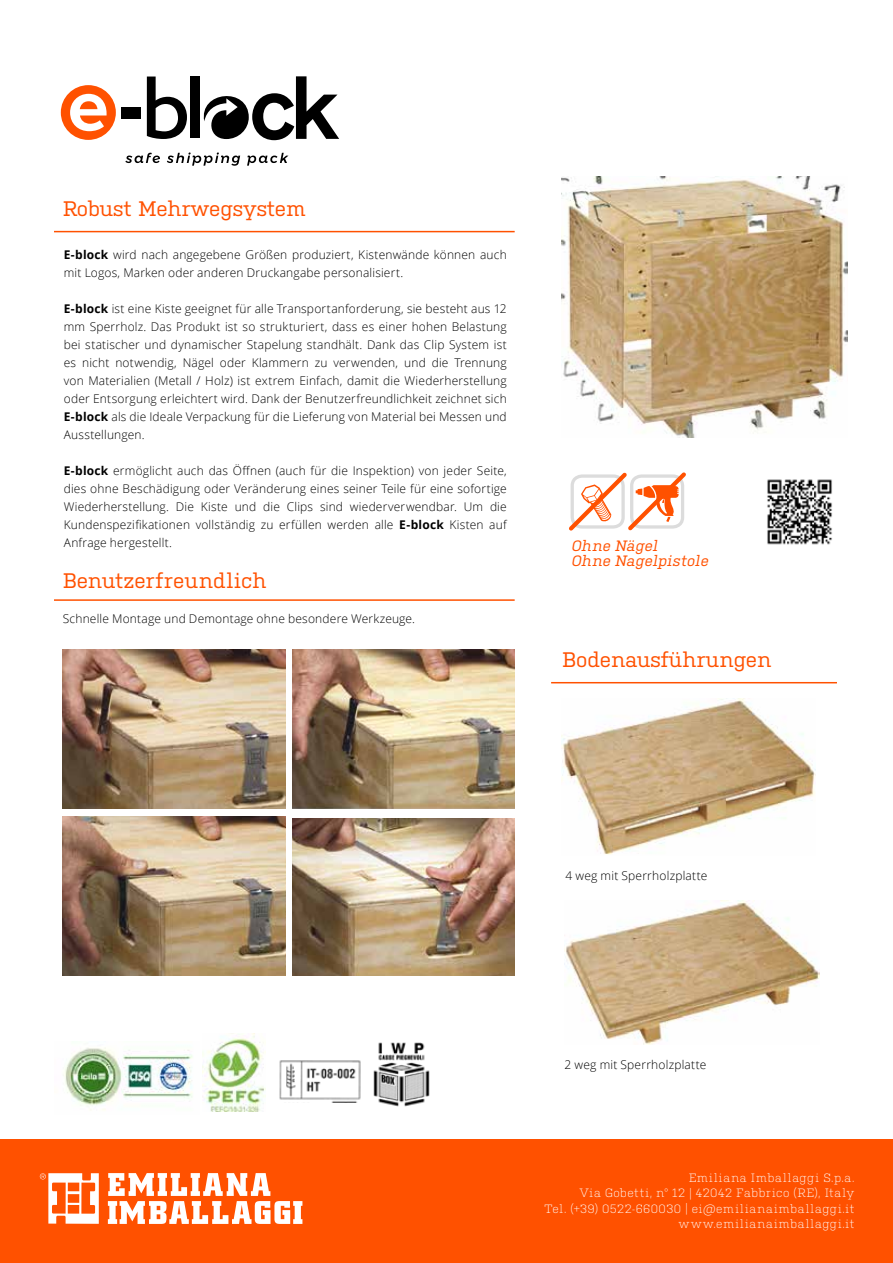
<style>
.page{position:relative;width:893px;height:1263px;background:#fff}
.page>*{position:absolute;margin:0;border:0;box-sizing:border-box;transform-origin:0 0}
.t1{font:21px "Kulturista";color:#ff5100}
.t2{font:21px "Kulturista";letter-spacing:-.02em;color:#ff5100}
.t3{font:italic 15px/15px "Kulturista";color:#ff5100}
.t4{font:300 12px/18px "Open Sans";letter-spacing:.015em;color:#000;text-align:justify}
.t5{font:300 12px/15px "Kulturista";letter-spacing:.045em;color:#fff;text-align:right}
.s1{font-weight:700}
</style>
<div class="page">
<div style="left:0;top:1140px;width:893px;height:123px;background:#ff5100"></div>
<hr style="left:54px;top:231px;width:461px;height:1px;background:#ff5100">
<img style="left:63px;top:649px;width:222px;height:159px">
<img style="left:63px;top:816px;width:222px;height:160px">
<img style="left:292px;top:649px;width:223px;height:159px">
<svg style="left:40px;top:1173px;width:59px;height:51px"></svg>
<svg style="left:108px;top:1173px;width:194px;height:51px"></svg>
<div style="left:61px;top:85px;width:55px;height:55px;background:#ff5100;border-radius:50%"></div>
<svg style="left:70px;top:94px;width:37px;height:37px"></svg>
<div style="left:121px;top:107px;width:20px;height:11px;background:#000"></div>
<svg style="left:147px;top:77px;width:40px;height:62px"></svg>
<div style="left:191px;top:77px;width:9px;height:61px;background:#000"></div>
<svg style="left:125px;top:152px;width:163px;height:14px"></svg>
<svg style="left:198px;top:76px;width:141px;height:64px"></svg>
<img style="left:292px;top:818px;width:223px;height:158px">
<img style="left:561px;top:177px;width:286px;height:261px">
<img style="left:565px;top:900px;width:254px;height:144px">
<img style="left:561px;top:698px;width:254px;height:157px">
<img style="left:767px;top:479px;width:65px;height:66px">
<svg style="left:569px;top:472px;width:117px;height:59px"></svg>
<hr style="left:54px;top:599px;width:461px;height:2px;background:#ff5100">
<hr style="left:551px;top:682px;width:286px;height:1px;background:#ff5100">
<img style="left:63px;top:1047px;width:130px;height:63px">
<img style="left:203px;top:1033px;width:62px;height:78px">
<img style="left:279px;top:1060px;width:82px;height:43px">
<img style="left:373px;top:1042px;width:57px;height:65px">
<h1 class="t2" style="left:63px;top:194px;width:244px">Robust Mehrwegsystem</h1>
<p class="t4" style="left:64px;top:245px;width:444px"><span class="s1">E-block</span> wird nach angegebene Größen produziert, Kistenwände können auch mit Logos, Marken oder anderen Druckangabe personalisiert.</p>
<p class="t4" style="left:64px;top:299px;width:444px"><span class="s1">E-block</span> ist eine Kiste geeignet für alle Transportanforderung, sie besteht aus 12 mm Sperrholz. Das Produkt ist so strukturiert, dass es einer hohen Belastung bei statischer und dynamischer Stapelung standhält. Dank das Clip System ist es nicht notwendig, Nägel oder Klammern zu verwenden, und die Trennung von Materialien (Metall / Holz) ist extrem Einfach, damit die Wiederherstellung oder Entsorgung erleichtert wird. Dank der Benutzerfreundlichkeit zeichnet sich <span class="s1">E-block</span> als die Ideale Verpackung für die Lieferung von Material bei Messen und Ausstellungen.</p>
<p class="t4" style="left:64px;top:461px;width:444px"><span class="s1">E-block</span> ermöglicht auch das Öffnen (auch für die Inspektion) von jeder Seite, dies ohne Beschädigung oder Veränderung eines seiner Teile für eine sofortige Wiederherstellung. Die Kiste und die Clips sind wiederverwendbar. Um die Kundenspezifikationen vollständig zu erfüllen werden alle <span class="s1">E-block</span> Kisten auf Anfrage hergestellt.</p>
<h1 class="t1" style="left:63px;top:566px;width:205px">Benutzerfreundlich</h1>
<p class="t4" style="left:63px;top:609px;width:354px">Schnelle Montage und Demontage ohne besondere Werkzeuge.</p>
<p class="t3" style="left:571px;top:537px;width:142px">Ohne Nägel<br>Ohne Nagelpistole</p>
<h1 class="t1" style="left:562px;top:644px;width:211px">Bodenausführungen</h1>
<p class="t4" style="left:566px;top:866px;width:143px">4 weg mit Sperrholzplatte</p>
<p class="t4" style="left:565px;top:1056px;width:143px">2 weg mit Sperrholzplatte</p>
<p class="t5" style="left:580px;top:1169px;width:276px">Emiliana Imballaggi S.p.a.<br>Via Gobetti, n° 12 | 42042 Fabbrico (RE), Italy</p>
<p class="t5" style="left:544px;top:1201px;width:312px">Tel. (+39) 0522-660030 | ei@emilianaimballaggi.it www.emilianaimballaggi.it</p>
</div>
